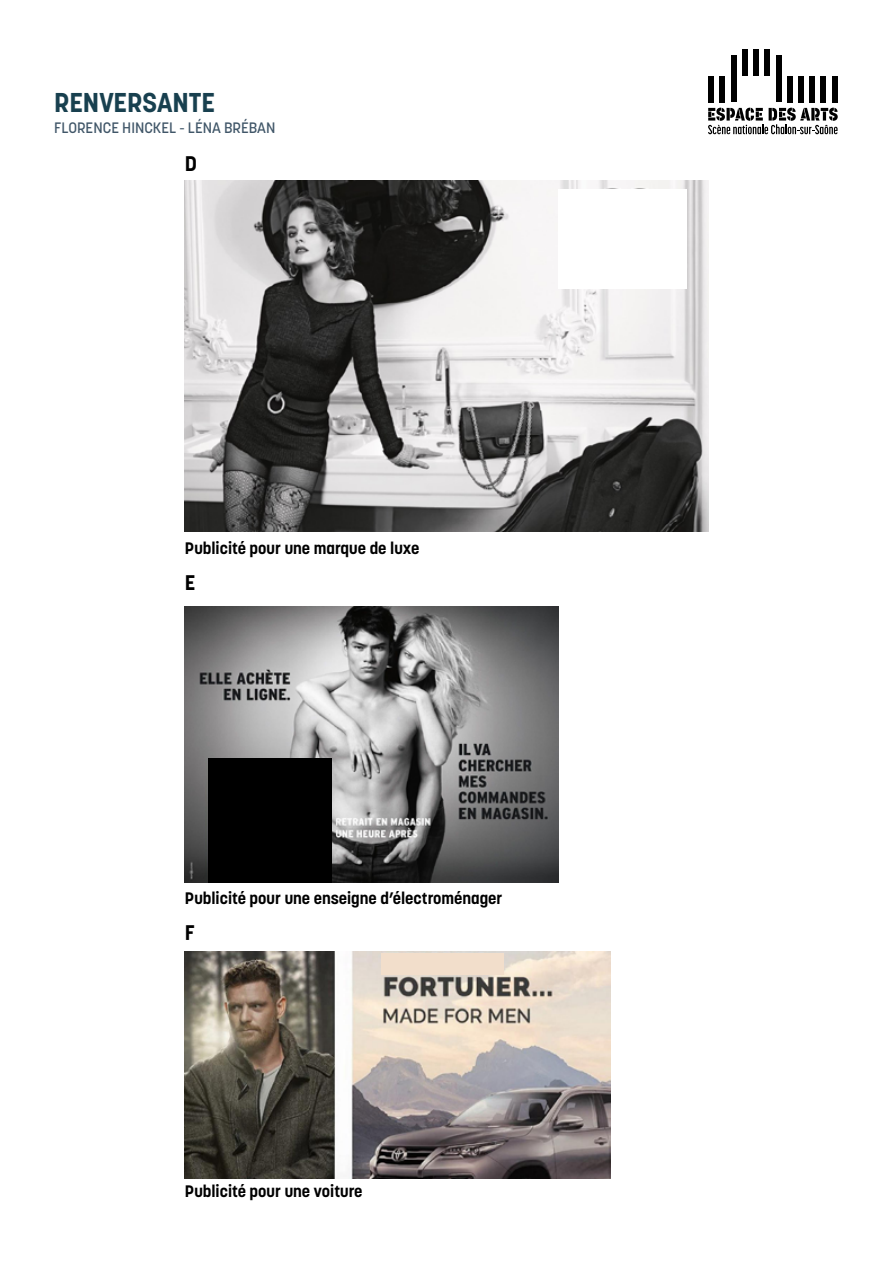
<style>
.page{position:relative;width:893px;height:1263px;background:#fff}
.page>*{position:absolute;margin:0;border:0;box-sizing:border-box;transform-origin:0 0}
.t1{font:700 27px "Korolev";color:#18404f}
.t2{font:700 21px "Korolev";color:#000}
.t3{font:700 16.5px "Korolev";color:#000}
.t4{font:500 15px "Korolev";color:#405668}
</style>
<div class="page">
<div style="left:708px;top:76px;width:6px;height:26px;background:#000"></div>
<div style="left:719px;top:76px;width:6px;height:26px;background:#000"></div>
<div style="left:832px;top:76px;width:5px;height:26px;background:#000"></div>
<div style="left:731px;top:55px;width:5px;height:47px;background:#000"></div>
<div style="left:742px;top:50px;width:6px;height:26px;background:#000"></div>
<div style="left:753px;top:50px;width:6px;height:26px;background:#000"></div>
<div style="left:764px;top:50px;width:6px;height:26px;background:#000"></div>
<div style="left:776px;top:55px;width:5px;height:47px;background:#000"></div>
<div style="left:787px;top:76px;width:5px;height:26px;background:#000"></div>
<div style="left:798px;top:76px;width:6px;height:26px;background:#000"></div>
<div style="left:809px;top:76px;width:6px;height:26px;background:#000"></div>
<div style="left:821px;top:76px;width:5px;height:26px;background:#000"></div>
<svg style="left:708px;top:108px;width:130px;height:26px"></svg>
<img style="left:185px;top:181px;width:523px;height:350px">
<div style="left:558px;top:189px;width:129px;height:100px;background:#fff"></div>
<img style="left:185px;top:606px;width:373px;height:277px">
<div style="left:208px;top:759px;width:124px;height:124px;background:#000"></div>
<img style="left:185px;top:951px;width:426px;height:227px">
<div style="left:381px;top:953px;width:122px;height:22px;background:#f2decb"></div>
<h1 class="t1" style="left:54px;top:86px;width:162px">RENVERSANTE</h1>
<p class="t4" style="left:54px;top:118px;width:223px">FLORENCE HINCKEL - LÉNA BRÉBAN</p>
<p class="t2" style="left:185px;top:151px;width:14px">D</p>
<p class="t3" style="left:185px;top:538px;width:236px">Publicité pour une marque de luxe</p>
<p class="t2" style="left:185px;top:569px;width:12px">E</p>
<p class="t3" style="left:185px;top:888px;width:319px">Publicité pour une enseigne d’électroménager</p>
<p class="t2" style="left:185px;top:919px;width:12px">F</p>
<p class="t3" style="left:185px;top:1180px;width:179px">Publicité pour une voiture</p>
</div>
